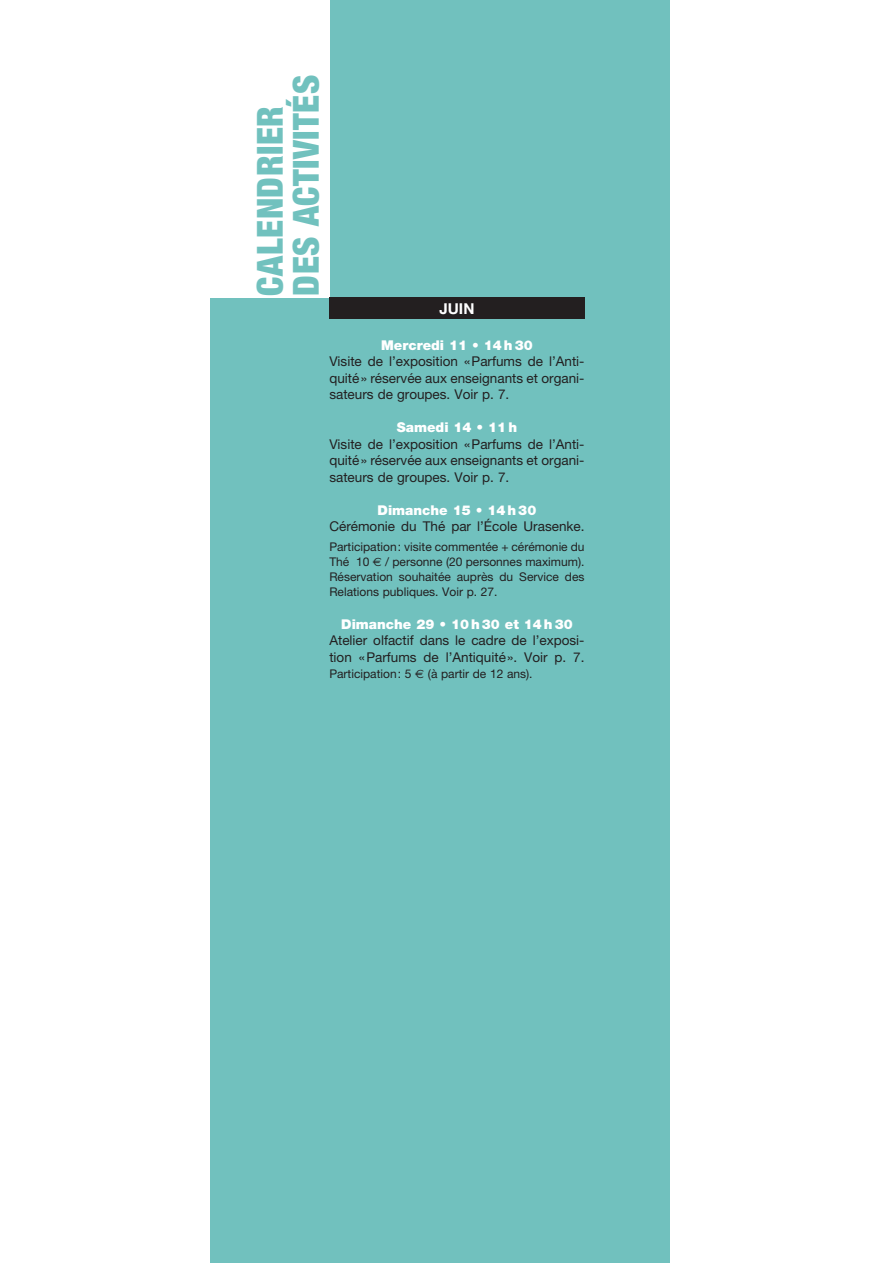
<style>
.page{position:relative;width:893px;height:1263px;background:#fff}
.page>*{position:absolute;margin:0;border:0;box-sizing:border-box;transform-origin:0 0}
.t1{font:900 condensed 36px/36px "Helvetica Neue";letter-spacing:.015em;color:#71c1be}
.t2{font:700 15px "Helvetica Neue";color:#fff}
.t3{font:13.5px/16.5px "Helvetica Neue";color:#231f20;text-align:justify}
.t4{font:900 13.5px "Helvetica Neue";color:#fff}
.t5{font:12px/15px "Helvetica Neue";color:#231f20;text-align:justify}
.s1{font-family:"Euro Sans"}
</style>
<div class="page">
<div style="left:210px;top:0;width:459px;height:1263px;background:#71c1be"></div>
<div style="left:210px;top:0;width:119px;height:298px;background:#fff"></div>
<div style="left:329px;top:298px;width:255px;height:21px;background:#231f20"></div>
<h1 class="t1" style="left:255px;top:296px;width:222px;rotate:-90deg">CALENDRIER<br>DES ACTIVITÉS</h1>
<p class="t2" style="left:439px;top:303px;width:36px">JUIN</p>
<p class="t4" style="left:381px;top:340px;width:153px">Mercredi 11 • 14 h 30</p>
<p class="t3" style="left:329px;top:355px;width:257px">Visite de l’exposition «Parfums de l’Anti&shy;quité» réservée aux enseignants et organi&shy;sateurs de groupes. Voir p. 7.</p>
<p class="t4" style="left:397px;top:423px;width:122px">Samedi 14 • 11 h</p>
<p class="t3" style="left:329px;top:437px;width:257px">Visite de l’exposition «Parfums de l’Anti&shy;quité» réservée aux enseignants et organi&shy;sateurs de groupes. Voir p. 7.</p>
<p class="t4" style="left:377px;top:505px;width:160px">Dimanche 15 • 14 h 30</p>
<p class="t3" style="left:329px;top:520px;width:257px">Cérémonie du Thé par l’École Urasenke.</p>
<p class="t5" style="left:329px;top:540px;width:257px">Participation: visite commentée + cérémonie du Thé 10 <span class="s1">€</span> / personne (20 personnes maximum).<br>Réservation souhaitée auprès du Service des Relations publiques. Voir p. 27.</p>
<p class="t4" style="left:341px;top:619px;width:233px">Dimanche 29 • 10 h 30 et 14 h 30</p>
<p class="t3" style="left:329px;top:633px;width:257px">Atelier olfactif dans le cadre de l’exposi&shy;tion «Parfums de l’Antiquité». Voir p. 7.</p>
<p class="t5" style="left:329px;top:667px;width:205px">Participation: 5 <span class="s1">€</span> (à partir de 12 ans).</p>
</div>
